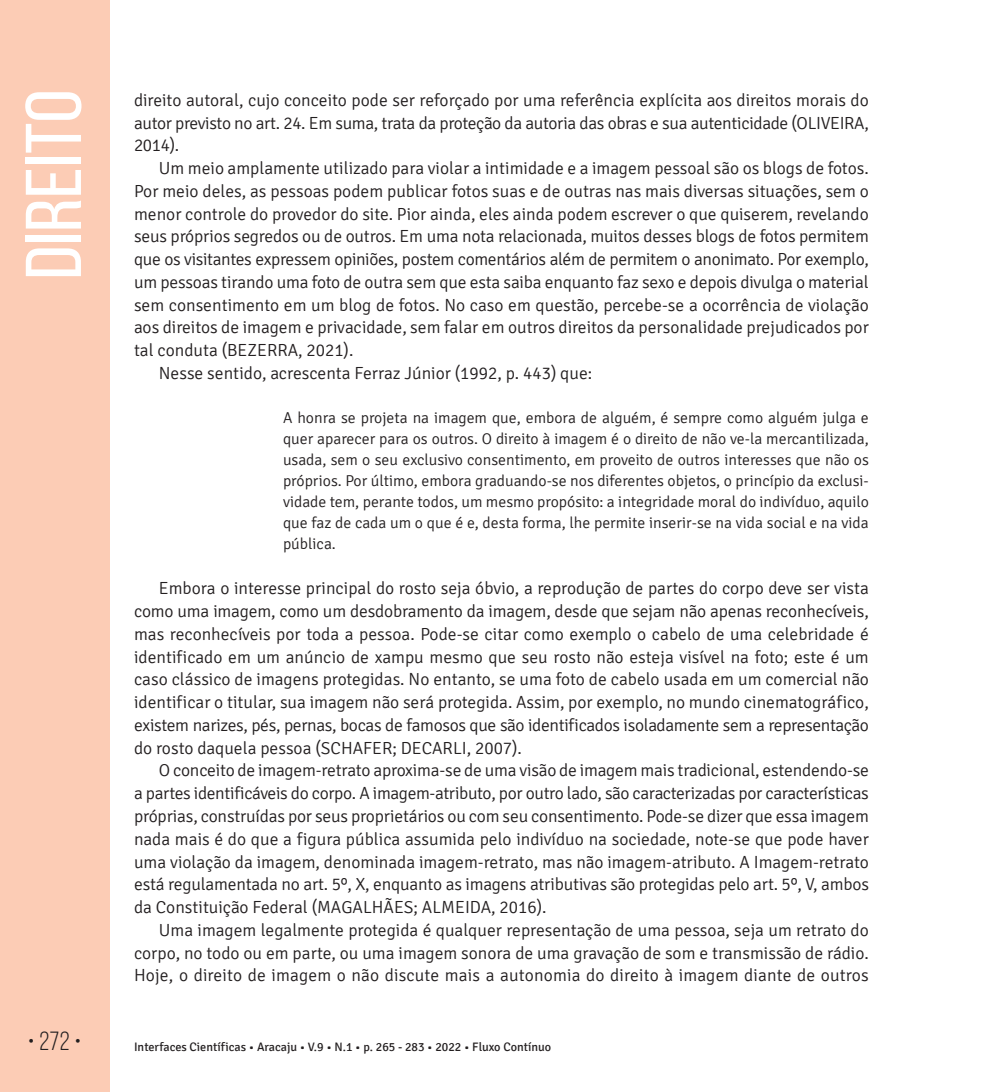
<style>
.page{position:relative;width:993px;height:1092px;background:#fff}
.page>*{position:absolute;margin:0;border:0;box-sizing:border-box;transform-origin:0 0}
.t1{font:78.75px "Bebas Neue";color:#fff;scale:1.09 1}
.t2{font:26.25px "Bebas Neue";color:#231f20}
.t3{font:300 17.5px/22.8px "Signika";color:#231f20;text-align:justify}
.t4{font:300 17.5px "Signika";letter-spacing:-.02em;color:#231f20}
.t5{font:300 15.75px/21px "Signika";color:#231f20;text-align:justify}
.t6{font:12.25px "Signika";color:#231f20}
</style>
<div class="page">
<div style="left:0;top:0;width:109px;height:1091px;background:#fcccb5"></div>
<h1 class="t1" style="left:11px;top:279px;width:176px;rotate:-90deg">Direito</h1>
<p class="t3" style="left:134px;top:89px;width:736px">direito autoral, cujo conceito pode ser reforçado por uma referência explícita aos direitos morais do autor previsto no art. 24. Em suma, trata da proteção da autoria das obras e sua autenticidade (OLIVEIRA, 2014).</p>
<p class="t3" style="left:159px;top:157px;width:711px">Um meio amplamente utilizado para violar a intimidade e a imagem pessoal são os blogs de fotos.</p>
<p class="t3" style="left:134px;top:180px;width:736px">Por meio deles, as pessoas podem publicar fotos suas e de outras nas mais diversas situações, sem o</p>
<p class="t3" style="left:134px;top:203px;width:736px">menor controle do provedor do site. Pior ainda, eles ainda podem escrever o que quiserem, revelando</p>
<p class="t3" style="left:134px;top:225px;width:736px">seus próprios segredos ou de outros. Em uma nota relacionada, muitos desses blogs de fotos permitem</p>
<p class="t4" style="left:134px;top:250px;width:736px">que os visitantes expressem opiniões, postem comentários além de permitem o anonimato. Por exemplo,</p>
<p class="t3" style="left:134px;top:271px;width:736px">um pessoas tirando uma foto de outra sem que esta saiba enquanto faz sexo e depois divulga o material</p>
<p class="t3" style="left:134px;top:294px;width:736px">sem consentimento em um blog de fotos. No caso em questão, percebe-se a ocorrência de violação</p>
<p class="t3" style="left:134px;top:316px;width:736px">aos direitos de imagem e privacidade, sem falar em outros direitos da personalidade prejudicados por</p>
<p class="t3" style="left:134px;top:339px;width:221px">tal conduta (BEZERRA, 2021).</p>
<p class="t3" style="left:159px;top:362px;width:435px">Nesse sentido, acrescenta Ferraz Jú nior (1992, p. 443) que:</p>
<p class="t5" style="left:283px;top:407px;width:587px">A honra se projeta na imagem que, embora de algué m, é sempre como algué m julga e quer aparecer para os outros. O direito à imagem é o direito de nã o ve-la mercantilizada, usada, sem o seu exclusivo consentimento, em proveito de outros interesses que nã o os pró prios. Por ú ltimo, embora graduando-se nos diferentes objetos, o princí pio da exclusi&shy;vidade tem, perante todos, um mesmo propó sito: a integridade moral do indiví duo, aquilo que faz de cada um o que é e, desta forma, lhe permite inserir-se na vida social e na vida pú blica.</p>
<p class="t3" style="left:134px;top:577px;width:736px;text-indent:25px">Embora o interesse principal do rosto seja óbvio, a reprodução de partes do corpo deve ser vista como uma imagem, como um desdobramento da imagem, desde que sejam não apenas reconhecíveis, mas reconhecíveis por toda a pessoa. Pode-se citar como exemplo o cabelo de uma celebridade é identificado em um anúncio de xampu mesmo que seu rosto não esteja visível na foto; este é um caso clássico de imagens protegidas. No entanto, se uma foto de cabelo usada em um comercial não identificar o titular, sua imagem não será protegida. Assim, por exemplo, no mundo cinematográfico, existem narizes, pés, pernas, bocas de famosos que são identificados isoladamente sem a representação do rosto daquela pessoa (SCHAFER; DECARLI, 2007).</p>
<p class="t3" style="left:134px;top:759px;width:736px;text-indent:25px">O conceito de imagem-retrato aproxima-se de uma visão de imagem mais tradicional, estendendo-se a partes identificáveis do corpo. A imagem-atributo, por outro lado, são caracterizadas por características próprias, construídas por seus proprietários ou com seu consentimento. Pode-se dizer que essa imagem nada mais é do que a figura pública assumida pelo indivíduo na sociedade, note-se que pode haver uma violação da imagem, denominada imagem-retrato, mas não imagem-atributo. A Imagem-retrato está regulamentada no art. 5º, X, enquanto as imagens atributivas são protegidas pelo art. 5º, V, ambos da Constituição Federal (MAGALHÃES; ALMEIDA, 2016).</p>
<p class="t3" style="left:134px;top:918px;width:736px;text-indent:25px">Uma imagem legalmente protegida é qualquer representação de uma pessoa, seja um retrato do corpo, no todo ou em parte, ou uma imagem sonora de uma gravação de som e transmissão de rádio.<br>Hoje, o direito de imagem o não discute mais a autonomia do direito à imagem diante de outros</p>
<h2 class="t2" style="left:28px;top:1026px;width:55px">• 272 •</h2>
<p class="t6" style="left:134px;top:1040px;width:418px">Interfaces Científicas • Aracaju • V.9 • N.1 • p. 265 - 283 • 2022 • Fluxo Contínuo</p>
</div>
